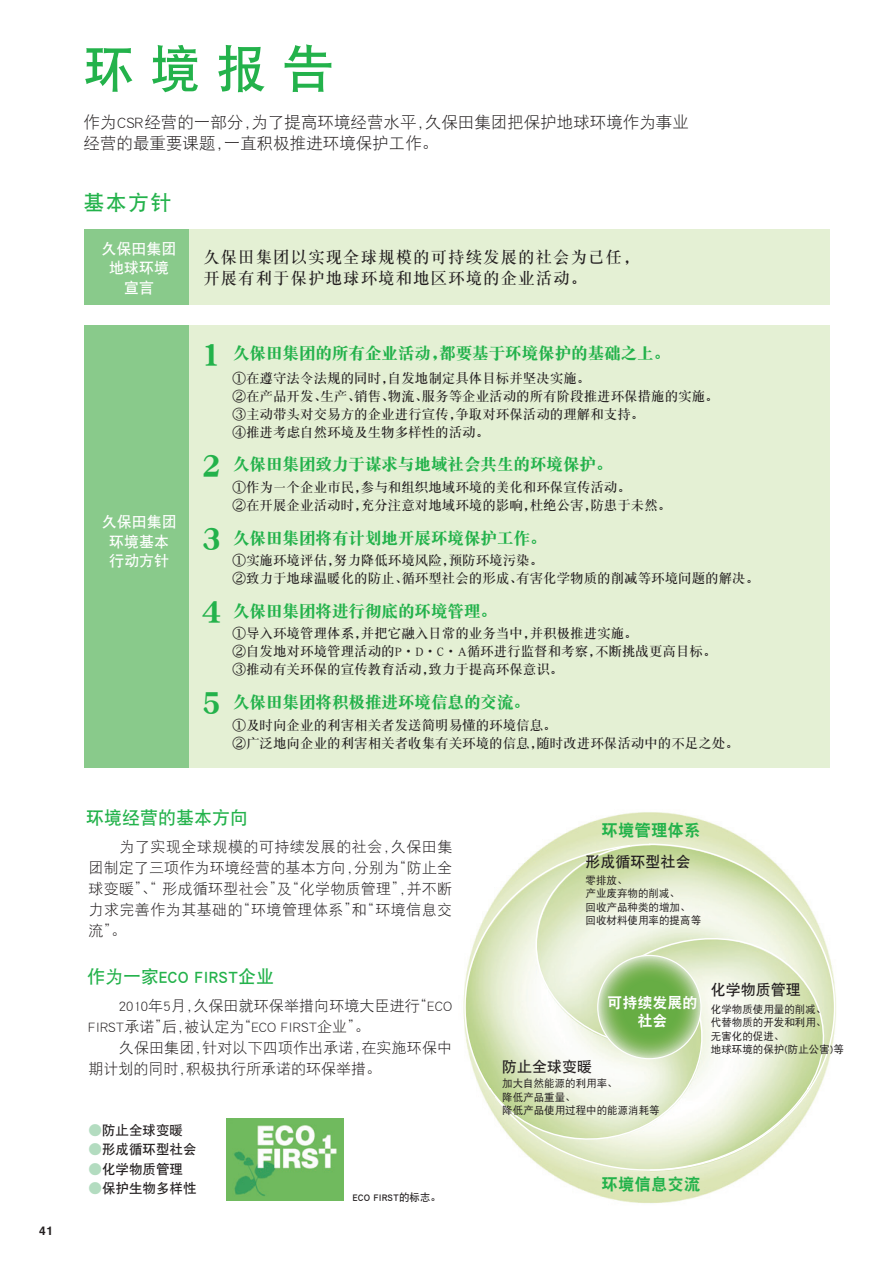
<style>
.page{position:relative;width:893px;height:1263px;background:#fff}
.page>*{position:absolute;margin:0;border:0;box-sizing:border-box;transform-origin:0 0}
.t1{font:51px "DFP Hei W7 G Bpc EUC H";color:#23b24b}
.t2{font:21px "DFP Hei W7 G Bpc EUC H";color:#23b24b}
.t3{font:18px "DFP Hei W7 G Bpc EUC H";color:#23b24b}
.t4{font:16.5px "DFP Song W9 G Bpc EUC H";color:#23b24b}
.t5{font:16.5px/21px "DFP Hei W3 G Bpc EUC H";color:#231f20}
.t6{font:16.5px/21px "DFP Song W7 G Bpc EUC H";letter-spacing:.06em;color:#231f20}
.t7{font:16.5px "DFP Hei W9 G Bpc EUC H";color:#23b24b}
.t8{font:15px/21px "DFP Hei W3 G Bpc EUC H";letter-spacing:.01em;color:#231f20;text-align:justify}
.t9{font:15px/19.5px "DFP Hei W7 G Bpc EUC H";color:#fff;text-align:center}
.t10{font:15px "DFP Hei W7 G Bpc EUC H";color:#231f20}
.t11{font:15px/18px "DFP Hei W9 G Bpc EUC H";color:#fff;text-align:center}
.t12{font:13.5px/18px "DFP Song W7 G Bpc EUC H";color:#231f20}
.t13{font:13.5px "DFP Hei W7 G Bpc EUC H";color:#231f20}
.t14{font:700 12px "Helvetica";color:#231f20}
.t15{font:10.5px/13.5px "DFP Hei W5 G Bpc EUC H";color:#231f20}
.t16{font:10.5px "DFP Hei W7 G Bpc EUC H";color:#231f20}
.s1{font-size:34.5px}
.s2{color:#b3dcc0}
</style>
<div class="page">
<div style="left:85px;top:229px;width:745px;height:75px;background:#e4f0d4"></div>
<div style="left:85px;top:325px;width:745px;height:443px;background:#e4f0d4"></div>
<img style="left:549px;top:812px;width:201px;height:391px">
<svg style="left:547px;top:843px;width:271px;height:80px"></svg>
<svg style="left:527px;top:923px;width:309px;height:270px"></svg>
<svg style="left:463px;top:844px;width:254px;height:311px"></svg>
<svg style="left:598px;top:955px;width:103px;height:104px;background:#89bd6a"></svg>
<div style="left:85px;top:229px;width:104px;height:75px;background:#89ca8b"></div>
<div style="left:85px;top:325px;width:104px;height:443px;background:#89ca8b"></div>
<img style="left:226px;top:1118px;width:118px;height:82px">
<p class="t14" style="left:39px;top:1221px;width:16px">41</p>
<p class="t1" style="left:84px;top:43px;width:251px">环境报告</p>
<p class="t5" style="left:84px;top:112px;width:607px">作为CSR经营的一部分，为了提高环境经营水平，久保田集团把保护地球环境作为事业经营的最重要课题，一直积极推进环境保护工作。</p>
<p class="t2" style="left:84px;top:192px;width:89px">基本方针</p>
<p class="t9" style="left:101px;top:238px;width:76px">久保田集团地球环境宣言</p>
<p class="t6" style="left:203px;top:247px;width:438px">久保田集团以实现全球规模的可持续发展的社会为己任，开展有利于保护地球环境和地区环境的企业活动。</p>
<p class="t4" style="left:201px;top:345px;width:471px"><span class="s1">1</span> 久保田集团的所有企业活动，都要基于环境保护的基础之上。</p>
<p class="t12" style="left:233px;top:369px;width:487px">①在遵守法令法规的同时，自发地制定具体目标并坚决实施。<br>②在产品开发、生产、销售、物流、服务等企业活动的所有阶段推进环保措施的实施。③主动带头对交易方的企业进行宣传，争取对环保活动的理解和支持。<br>④推进考虑自然环境及生物多样性的活动。</p>
<p class="t4" style="left:201px;top:456px;width:413px"><span class="s1">2</span> 久保田集团致力于谋求与地域社会共生的环境保护。</p>
<p class="t9" style="left:102px;top:512px;width:76px">久保田集团环境基本行动方针</p>
<p class="t12" style="left:233px;top:478px;width:440px">①作为一个企业市民，参与和组织地域环境的美化和环保宣传活动。<br>②在开展企业活动时，充分注意对地域环境的影响，杜绝公害，防患于未然。</p>
<p class="t4" style="left:201px;top:530px;width:347px"><span class="s1">3</span> 久保田集团将有计划地开展环境保护工作。</p>
<p class="t12" style="left:233px;top:551px;width:528px">①实施环境评估，努力降低环境风险，预防环境污染。<br>②致力于地球温暖化的防止、循环型社会的形成、有害化学物质的削减等环境问题的解决。</p>
<p class="t4" style="left:201px;top:603px;width:297px"><span class="s1">4</span> 久保田集团将进行彻底的环境管理。</p>
<p class="t12" style="left:233px;top:624px;width:485px">①导入环境管理体系，并把它融入日常的业务当中，并积极推进实施。<br>②自发地对环境管理活动的P·D·C·A循环进行监督和考察，不断挑战更高目标。<br>③推动有关环保的宣传教育活动，致力于提高环保意识。</p>
<p class="t4" style="left:201px;top:693px;width:330px"><span class="s1">5</span> 久保田集团将积极推进环境信息的交流。</p>
<p class="t12" style="left:233px;top:716px;width:508px">①及时向企业的利害相关者发送简明易懂的环境信息。<br>②广泛地向企业的利害相关者收集有关环境的信息，随时改进环保活动中的不足之处。</p>
<p class="t3" style="left:86px;top:808px;width:164px">环境经营的基本方向</p>
<p class="t8" style="left:89px;top:836px;width:365px">　　为了实现全球规模的可持续发展的社会，久保田集团制定了三项作为环境经营的基本方向，分别为“防止全球变暖”、“ 形成循环型社会”及“化学物质管理”，并不断力求完善作为其基础的“环境管理体系”和“环境信息交流”。</p>
<p class="t3" style="left:87px;top:967px;width:189px">作为一家ECO FIRST企业</p>
<p class="t8" style="left:89px;top:995px;width:365px;text-align:left">　　2010年5月，久保田就环保举措向环境大臣进行“ECO<br>FIRST承诺”后，被认定为“ECO FIRST企业”。<br>　　久保田集团，针对以下四项作出承诺，在实施环保中期计划的同时，积极执行所承诺的环保举措。</p>
<p class="t13" style="left:89px;top:1123px;width:96px"><span class="s2">●</span>防止全球变暖</p>
<p class="t13" style="left:89px;top:1142px;width:109px"><span class="s2">●</span>形成循环型社会</p>
<p class="t13" style="left:89px;top:1162px;width:96px"><span class="s2">●</span>化学物质管理</p>
<p class="t13" style="left:89px;top:1181px;width:109px"><span class="s2">●</span>保护生物多样性</p>
<p class="t16" style="left:353px;top:1192px;width:90px">ECO FIRST的标志。</p>
<p class="t7" style="left:602px;top:822px;width:100px">环境管理体系</p>
<p class="t15" style="left:586px;top:873px;width:117px">零排放、<br>产业废弃物的削减、<br>回收产品种类的增加、回收材料使用率的提高等</p>
<p class="t10" style="left:586px;top:854px;width:106px">形成循环型社会</p>
<p class="t10" style="left:711px;top:982px;width:91px">化学物质管理</p>
<p class="t11" style="left:608px;top:993px;width:91px">可持续发展的社会</p>
<p class="t15" style="left:711px;top:1002px;width:134px">化学物质使用量的削减、<br>代替物质的开发和利用、<br>无害化的促进、<br>地球环境的保护(防止公害)等</p>
<p class="t10" style="left:502px;top:1059px;width:91px">防止全球变暖</p>
<p class="t15" style="left:502px;top:1076px;width:159px">加大自然能源的利用率、<br>降低产品重量、<br>降低产品使用过程中的能源消耗等</p>
<p class="t7" style="left:602px;top:1176px;width:100px">环境信息交流</p>
</div>
